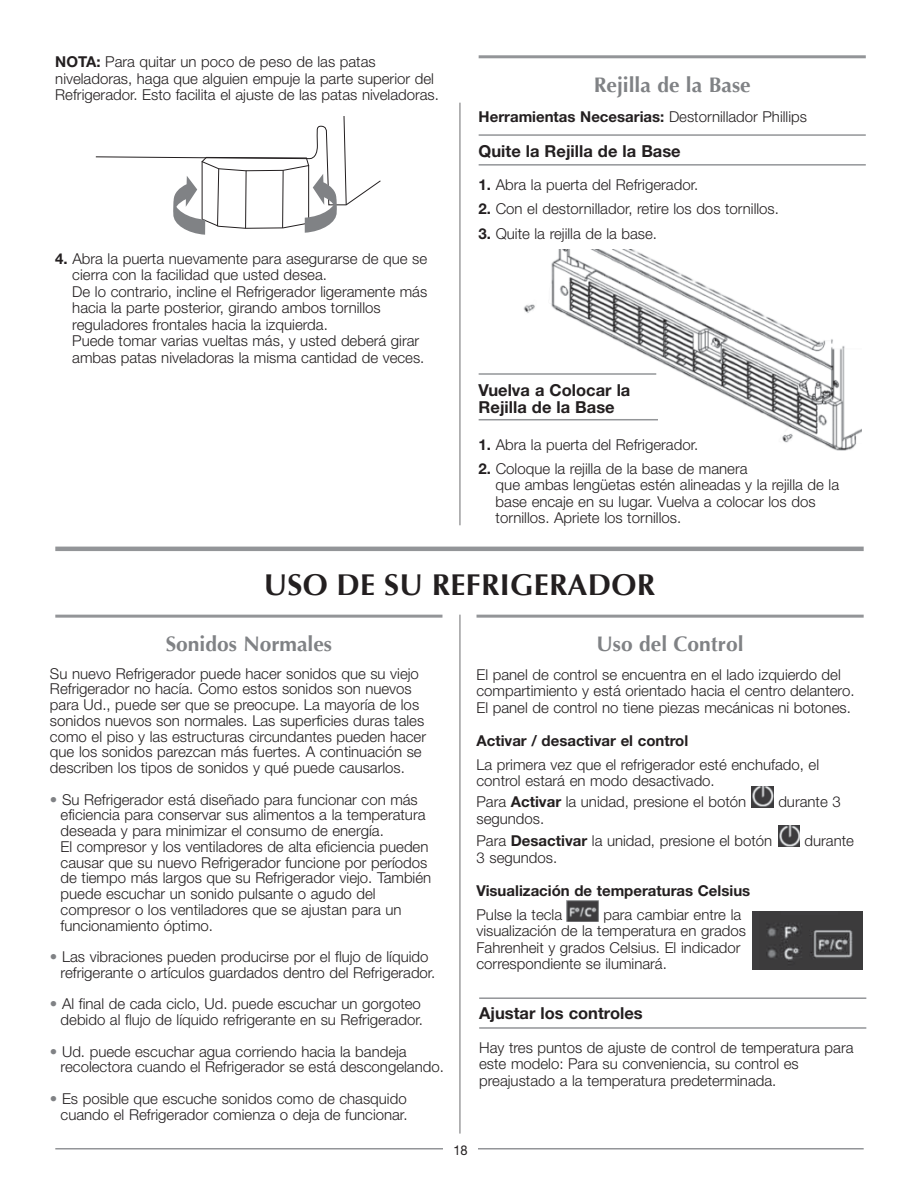
<style>
.page{position:relative;width:919px;height:1191px;background:#fff}
.page>*{position:absolute;margin:0;border:0;box-sizing:border-box;transform-origin:0 0}
.t1{font:700 30px "Optima";letter-spacing:.01em;color:#231f20}
.t2{font:700 21px "Optima";color:#808285}
.t3{font:700 16.5px/16.5px "Helvetica Neue";color:#231f20}
.t4{font:300 15px/16.5px "Helvetica Neue";color:#231f20}
.t5{font:700 15px "Helvetica Neue";color:#231f20}
.t6{font:13.5px "Helvetica Neue";color:#231f20;scale:.95 1}
.s1{font-weight:700}
.s2{font-weight:300}
.s3{color:#808285}
</style>
<div class="page">
<hr style="left:55px;top:1148px;width:808px;height:1px;background:#939598">
<div style="left:443px;top:1144px;width:34px;height:13px;background:#fff"></div>
<svg style="left:95px;top:116px;width:286px;height:119px"></svg>
<div style="left:55px;top:546px;width:808px;height:5px;background:#939598"></div>
<hr style="left:55px;top:614px;width:387px;height:3px;background:#939598">
<hr style="left:476px;top:614px;width:387px;height:3px;background:#939598">
<img style="left:751px;top:786px;width:22px;height:21px">
<img style="left:778px;top:825px;width:21px;height:21px">
<hr style="left:459px;top:103px;width:1px;height:422px;background:#6d6e70">
<hr style="left:459px;top:614px;width:1px;height:519px;background:#6d6e70">
<img style="left:566px;top:900px;width:32px;height:22px">
<img style="left:752px;top:911px;width:110px;height:58px">
<hr style="left:479px;top:997px;width:387px;height:2px;background:#939598">
<hr style="left:479px;top:1027px;width:387px;height:1px;background:#939598">
<hr style="left:478px;top:55px;width:387px;height:3px;background:#939598">
<img style="left:519px;top:250px;width:342px;height:200px">
<hr style="left:478px;top:134px;width:387px;height:2px;background:#939598">
<hr style="left:478px;top:164px;width:387px;height:2px;background:#939598">
<hr style="left:478px;top:373px;width:178px;height:2px;background:#939598">
<hr style="left:478px;top:419px;width:180px;height:1px;background:#939598">
<p class="t4" style="left:55px;top:55px;width:385px"><span class="s1">NOTA:</span> Para quitar un poco de peso de las patas niveladoras, haga que alguien empuje la parte superior del<br>Refrigerador. Esto facilita el ajuste de las patas niveladoras.</p>
<p class="t4" style="left:72px;top:252px;width:356px;text-indent:-17px"><span class="s1">4.</span> Abra la puerta nuevamente para asegurarse de que se cierra con la facilidad que usted desea.<br>De lo contrario, incline el Refrigerador ligeramente más hacia la parte posterior, girando ambos tornillos reguladores frontales hacia la izquierda.<br>Puede tomar varias vueltas más, y usted deberá girar ambas patas niveladoras la misma cantidad de veces.</p>
<h2 class="t2" style="left:593px;top:72px;width:158px">Rejilla de la Base</h2>
<p class="t5" style="left:478px;top:112px;width:330px">Herramientas Necesarias: <span class="s2">Destornillador Phillips</span></p>
<p class="t3" style="left:478px;top:145px;width:204px">Quite la Rejilla de la Base</p>
<p class="t4" style="left:478px;top:178px;width:221px"><span class="s1">1.</span> Abra la puerta del Refrigerador.</p>
<p class="t4" style="left:478px;top:202px;width:302px"><span class="s1">2.</span> Con el destornillador, retire los dos tornillos.</p>
<p class="t4" style="left:478px;top:226px;width:180px"><span class="s1">3.</span> Quite la rejilla de la base.</p>
<p class="t3" style="left:478px;top:383px;width:153px">Vuelva a Colocar la<br>Rejilla de la Base</p>
<p class="t4" style="left:478px;top:438px;width:221px"><span class="s1">1.</span> Abra la puerta del Refrigerador.</p>
<p class="t4" style="left:495px;top:462px;width:345px;text-indent:-17px"><span class="s1">2.</span> Coloque la rejilla de la base de manera<br>que ambas lengüetas estén alineadas y la rejilla de la base encaje en su lugar. Vuelva a colocar los dos tornillos. Apriete los tornillos.</p>
<h1 class="t1" style="left:264px;top:568px;width:393px">USO DE SU REFRIGERADOR</h1>
<h2 class="t2" style="left:166px;top:631px;width:168px">Sonidos Normales</h2>
<h2 class="t2" style="left:596px;top:631px;width:149px">Uso del Control</h2>
<p class="t4" style="left:50px;top:667px;width:377px;line-height:15.8px">Su nuevo Refrigerador puede hacer sonidos que su viejo Refrigerador no hacía. Como estos sonidos son nuevos para Ud., puede ser que se preocupe. La mayoría de los sonidos nuevos son normales. Las superficies duras tales como el piso y las estructuras circundantes pueden hacer que los sonidos parezcan más fuertes. A continuación se describen los tipos de sonidos y qué puede causarlos.</p>
<p class="t4" style="left:61px;top:793px;width:372px;line-height:15.8px;text-indent:-11px"><span class="s3">•</span> Su Refrigerador está diseñado para funcionar con más eficiencia para conservar sus alimentos a la temperatura deseada y para minimizar el consumo de energía.<br>El compresor y los ventiladores de alta eficiencia pueden causar que su nuevo Refrigerador funcione por períodos de tiempo más largos que su Refrigerador viejo. También puede escuchar un sonido pulsante o agudo del compresor o los ventiladores que se ajustan para un funcionamiento óptimo.</p>
<p class="t4" style="left:61px;top:950px;width:376px;line-height:15.8px;text-indent:-11px"><span class="s3">•</span> Las vibraciones pueden producirse por el flujo de líquido refrigerante o artículos guardados dentro del Refrigerador.</p>
<p class="t4" style="left:50px;top:997px;width:374px;line-height:15.8px;text-align:right"><span class="s3">•</span> Al final de cada ciclo, Ud. puede escuchar un gorgoteo debido al flujo de líquido refrigerante en su Refrigerador.</p>
<p class="t4" style="left:61px;top:1045px;width:385px;line-height:15.8px;text-indent:-11px"><span class="s3">•</span> Ud. puede escuchar agua corriendo hacia la bandeja recolectora cuando el Refrigerador se está descongelando.</p>
<p class="t4" style="left:50px;top:1092px;width:359px;line-height:15.8px;text-align:right"><span class="s3">•</span> Es posible que escuche sonidos como de chasquido cuando el Refrigerador comienza o deja de funcionar.</p>
<p class="t4" style="left:476px;top:667px;width:379px">El panel de control se encuentra en el lado izquierdo del compartimiento y está orientado hacia el centro delantero.<br>El panel de control no tiene piezas mecánicas ni botones.</p>
<p class="t5" style="left:476px;top:735px;width:213px">Activar / desactivar el control</p>
<p class="t4" style="left:476px;top:757px;width:344px">La primera vez que el refrigerador esté enchufado, el control estará en modo desactivado.</p>
<p class="t4" style="left:476px;top:795px;width:271px">Para <span class="s1">Activar</span> la unidad, presione el botón</p>
<p class="t4" style="left:778px;top:795px;width:64px">durante 3</p>
<p class="t4" style="left:476px;top:808px;width:297px;line-height:22.5px">segundos.<br>Para <span class="s1">Desactivar</span> la unidad, presione el botón</p>
<p class="t4" style="left:804px;top:834px;width:51px">durante</p>
<p class="t4" style="left:476px;top:850px;width:82px">3 segundos.</p>
<p class="t5" style="left:476px;top:885px;width:275px">Visualización de temperaturas Celsius</p>
<p class="t4" style="left:476px;top:907px;width:87px">Pulse la tecla</p>
<p class="t4" style="left:476px;top:907px;width:271px;text-indent:127px">para cambiar entre la visualización de la temperatura en grados Fahrenheit y grados Celsius. El indicador correspondiente se iluminará.</p>
<p class="t3" style="left:479px;top:1006px;width:165px">Ajustar los controles</p>
<p class="t4" style="left:479px;top:1040px;width:376px">Hay tres puntos de ajuste de control de temperatura para este modelo: Para su conveniencia, su control es preajustado a la temperatura predeterminada.</p>
<p class="t6" style="left:453px;top:1145px;width:17px">18</p>
</div>
